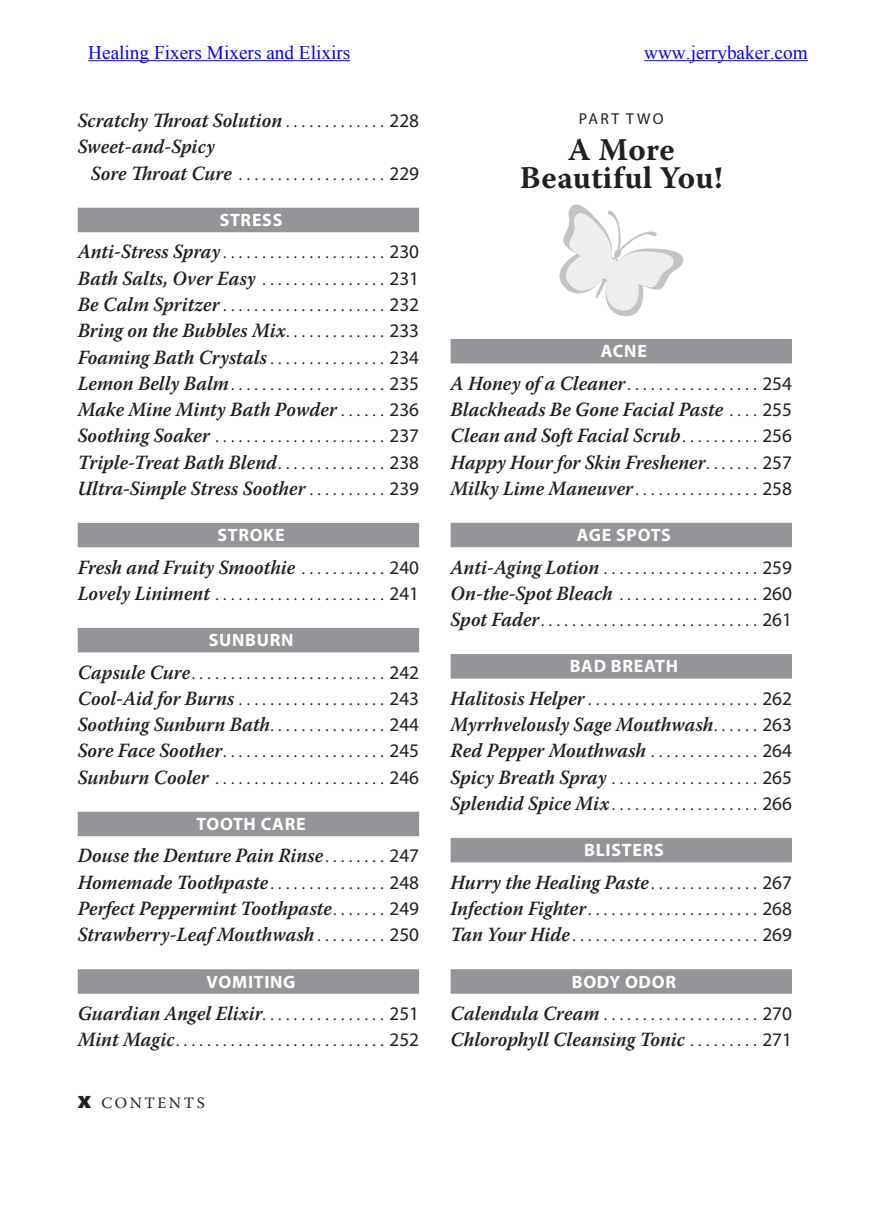
<style>
.page{position:relative;width:896px;height:1208px;background:#fff}
.page>*{position:absolute;margin:0;border:0;box-sizing:border-box;transform-origin:0 0}
.t1{font:700 31.5px/28px "Warnock Pro";letter-spacing:.01em;color:#231f20;text-align:center}
.t2{font:italic 600 20.12px/26.2px "Warnock Pro";color:#231f20;scale:.95 1}
.t3{font:19.25px "Times New Roman";color:#00f}
.t4{font:700 17.85px "Myriad Pro";letter-spacing:.04em;color:#fff}
.t5{font:15.75px/26.2px "Myriad Pro";letter-spacing:.15em;color:#231f20}
.t6{font:15.75px "Warnock Pro";color:#231f20}
.s1{font-family:"Myriad Pro";font-weight:400;font-style:normal;font-size:15.75px}
.s2{font-family:"Myriad Pro";font-weight:400;font-style:normal;font-size:19.25px}
.s3{font-family:"Warnock Pro";font-weight:600;font-style:italic;font-size:20.12px}
.s4{font-size:19.25px}
.s5{font-family:"Myriad Pro";font-weight:900;font-size:24.5px}
</style>
<div class="page">
<div style="left:78px;top:208px;width:341px;height:24px;background:#939598"></div>
<div style="left:78px;top:523px;width:341px;height:24px;background:#939598"></div>
<div style="left:78px;top:628px;width:341px;height:24px;background:#939598"></div>
<div style="left:78px;top:811px;width:341px;height:25px;background:#939598"></div>
<div style="left:78px;top:969px;width:341px;height:24px;background:#939598"></div>
<div style="left:450px;top:339px;width:342px;height:24px;background:#939598"></div>
<div style="left:450px;top:523px;width:342px;height:24px;background:#939598"></div>
<div style="left:450px;top:654px;width:342px;height:24px;background:#939598"></div>
<div style="left:450px;top:838px;width:342px;height:24px;background:#939598"></div>
<div style="left:450px;top:969px;width:342px;height:24px;background:#939598"></div>
<svg style="left:559px;top:204px;width:124px;height:112px"></svg>
<hr style="left:88px;top:60px;width:262px;height:1px;background:#00f">
<hr style="left:644px;top:60px;width:163px;height:1px;background:#00f">
<p class="t3" style="left:88px;top:39px;width:263px">Healing Fixers Mixers and Elixirs</p>
<p class="t3" style="left:644px;top:39px;width:165px">www.jerrybaker.com</p>
<p class="t2" style="left:78px;top:107px;width:361px">Scratchy Throat Solution <span class="s1">. . . . . . . . . . . . .</span> <span class="s2">228<br></span>Sweet-and-Spicy</p>
<p class="t5" style="left:91px;top:161px;width:330px"><span class="s3">Sore Throat Cure</span> . . . . . . . . . . . . . . . . . . . <span class="s4">229</span></p>
<p class="t4" style="left:220px;top:208px;width:12px">STRE</p>
<p class="t4" style="left:262px;top:208px;width:22px">SS</p>
<p class="t5" style="left:78px;top:240px;width:343px"><span class="s3">Anti-Stress Spray</span> . . . . . . . . . . . . . . . . . . . . . <span class="s4">230</span></p>
<p class="t2" style="left:78px;top:265px;width:361px">Bath Salts, Over Easy <span class="s1">. . . . . . . . . . . . . . . .</span> <span class="s2">231</span></p>
<p class="t5" style="left:78px;top:292px;width:343px"><span class="s3">Be Calm Spritzer</span> . . . . . . . . . . . . . . . . . . . . . <span class="s4">232</span></p>
<p class="t2" style="left:78px;top:317px;width:361px">Bring on the Bubbles Mix <span class="s1">. . . . . . . . . . . . .</span> <span class="s2">233<br></span>Foaming Bath Crystals <span class="s1">. . . . . . . . . . . . . . .</span> <span class="s2">234</span></p>
<p class="t5" style="left:78px;top:371px;width:343px"><span class="s3">Lemon Belly Balm</span> . . . . . . . . . . . . . . . . . . . . <span class="s4">235</span></p>
<p class="t2" style="left:78px;top:396px;width:361px">Make Mine Minty Bath Powder <span class="s1">. . . . . .</span> <span class="s2">236</span></p>
<p class="t5" style="left:78px;top:423px;width:343px"><span class="s3">Soothing Soaker</span> . . . . . . . . . . . . . . . . . . . . . . <span class="s4">237</span></p>
<p class="t2" style="left:78px;top:448px;width:361px">Triple-Treat Bath Blend <span class="s1">. . . . . . . . . . . . . .</span> <span class="s2">238<br></span>Ultra-Simple Stress Soother <span class="s1">. . . . . . . . . .</span> <span class="s2">239</span></p>
<p class="t4" style="left:217px;top:523px;width:12px">STRO</p>
<p class="t4" style="left:263px;top:523px;width:21px">KE</p>
<p class="t2" style="left:78px;top:553px;width:361px">Fresh and Fruity Smoothie <span class="s1">. . . . . . . . . . .</span> <span class="s2">240</span></p>
<p class="t5" style="left:78px;top:581px;width:343px"><span class="s3">Lovely Liniment</span> . . . . . . . . . . . . . . . . . . . . . . <span class="s4">241</span></p>
<p class="t4" style="left:209px;top:628px;width:73px">SUNBURN</p>
<p class="t5" style="left:78px;top:660px;width:343px"><span class="s3">Capsule Cure</span> . . . . . . . . . . . . . . . . . . . . . . . . . <span class="s4">242<br></span><span class="s3">Cool-Aid for Burns</span> . . . . . . . . . . . . . . . . . . . <span class="s4">243</span></p>
<p class="t2" style="left:78px;top:711px;width:361px">Soothing Sunburn Bath <span class="s1">. . . . . . . . . . . . . . .</span> <span class="s2">244</span></p>
<p class="t5" style="left:78px;top:738px;width:343px"><span class="s3">Sore Face Soother</span> . . . . . . . . . . . . . . . . . . . . . <span class="s4">245<br></span><span class="s3">Sunburn Cooler</span> . . . . . . . . . . . . . . . . . . . . . . <span class="s4">246</span></p>
<p class="t4" style="left:196px;top:812px;width:23px">TOOT</p>
<p class="t4" style="left:244px;top:812px;width:41px">H CARE</p>
<p class="t2" style="left:78px;top:842px;width:361px;text-align:justify">Douse the Denture Pain Rinse <span class="s1">. . . . . . . .</span> <span class="s2">247<br></span>Homemade Toothpaste <span class="s1">. . . . . . . . . . . . . . .</span> <span class="s2">248<br></span>Perfect Peppermint Toothpaste <span class="s1">. . . . . . .</span> <span class="s2">249<br></span>Strawberry-Leaf Mouthwash <span class="s1">. . . . . . . . .</span> <span class="s2">250</span></p>
<p class="t4" style="left:206px;top:970px;width:12px">VOMITIN</p>
<p class="t4" style="left:283px;top:970px;width:14px">G</p>
<p class="t2" style="left:78px;top:1000px;width:361px">Guardian Angel Elixir <span class="s1">. . . . . . . . . . . . . . . .</span> <span class="s2">251</span></p>
<p class="t5" style="left:78px;top:1027px;width:343px"><span class="s3">Mint Magic</span> . . . . . . . . . . . . . . . . . . . . . . . . . . . <span class="s4">252</span></p>
<p class="t6" style="left:78px;top:1093px;width:38px"><span class="s5">x</span> CONT</p>
<p class="t6" style="left:158px;top:1093px;width:24px">ENTS</p>
<p class="t5" style="left:579px;top:105px;width:84px">PART TWO</p>
<h1 class="t1" style="left:520px;top:135px;width:204px">A More<br>Beautiful You!</h1>
<p class="t4" style="left:601px;top:340px;width:24px">ACNE</p>
<p class="t5" style="left:450px;top:371px;width:343px"><span class="s3">A Honey of a Cleaner</span> . . . . . . . . . . . . . . . . . <span class="s4">254</span></p>
<p class="t2" style="left:450px;top:396px;width:361px;text-align:justify">Blackheads Be Gone Facial Paste <span class="s1">. . . .</span> <span class="s2">255<br></span>Clean and Soft Facial Scrub <span class="s1">. . . . . . . . . .</span> <span class="s2">256<br></span>Happy Hour for Skin Freshener <span class="s1">. . . . . . .</span> <span class="s2">257<br></span>Milky Lime Maneuver <span class="s1">. . . . . . . . . . . . . . . .</span> <span class="s2">258</span></p>
<p class="t4" style="left:577px;top:523px;width:52px">AGE SPOT</p>
<p class="t4" style="left:661px;top:523px;width:11px">S</p>
<p class="t5" style="left:450px;top:555px;width:343px;text-align:justify"><span class="s3">Anti-Aging Lotion</span> . . . . . . . . . . . . . . . . . . . . <span class="s4">259<br></span><span class="s3">On-the-Spot Bleach</span> . . . . . . . . . . . . . . . . . . <span class="s4">260<br></span><span class="s3">Spot Fader</span> . . . . . . . . . . . . . . . . . . . . . . . . . . . . <span class="s4">261</span></p>
<p class="t4" style="left:570px;top:655px;width:64px">BAD BREAT</p>
<p class="t4" style="left:665px;top:655px;width:14px">H</p>
<p class="t5" style="left:450px;top:686px;width:343px"><span class="s3">Halitosis Helper</span> . . . . . . . . . . . . . . . . . . . . . . <span class="s4">262</span></p>
<p class="t2" style="left:450px;top:711px;width:361px">Myrrhvelously Sage Mouthwash <span class="s1">. . . . . .</span> <span class="s2">263<br></span>Red Pepper Mouthwash <span class="s1">. . . . . . . . . . . . . .</span> <span class="s2">264</span></p>
<p class="t5" style="left:450px;top:765px;width:343px"><span class="s3">Spicy Breath Spray</span> . . . . . . . . . . . . . . . . . . . <span class="s4">265<br></span><span class="s3">Splendid Spice Mix</span> . . . . . . . . . . . . . . . . . . . <span class="s4">266</span></p>
<p class="t4" style="left:584px;top:838px;width:81px">BLISTERS</p>
<p class="t2" style="left:450px;top:868px;width:361px">Hurry the Healing Paste <span class="s1">. . . . . . . . . . . . . .</span> <span class="s2">267</span></p>
<p class="t5" style="left:450px;top:896px;width:343px"><span class="s3">Infection Fighter</span> . . . . . . . . . . . . . . . . . . . . . . <span class="s4">268<br></span><span class="s3">Tan Your Hide</span> . . . . . . . . . . . . . . . . . . . . . . . . <span class="s4">269</span></p>
<p class="t4" style="left:572px;top:970px;width:80px">BODY ODOR</p>
<p class="t5" style="left:450px;top:1001px;width:343px"><span class="s3">Calendula Cream</span> . . . . . . . . . . . . . . . . . . . . <span class="s4">270</span></p>
<p class="t2" style="left:450px;top:1026px;width:361px">Chlorophyll Cleansing Tonic <span class="s1">. . . . . . . . .</span> <span class="s2">271</span></p>
</div>
